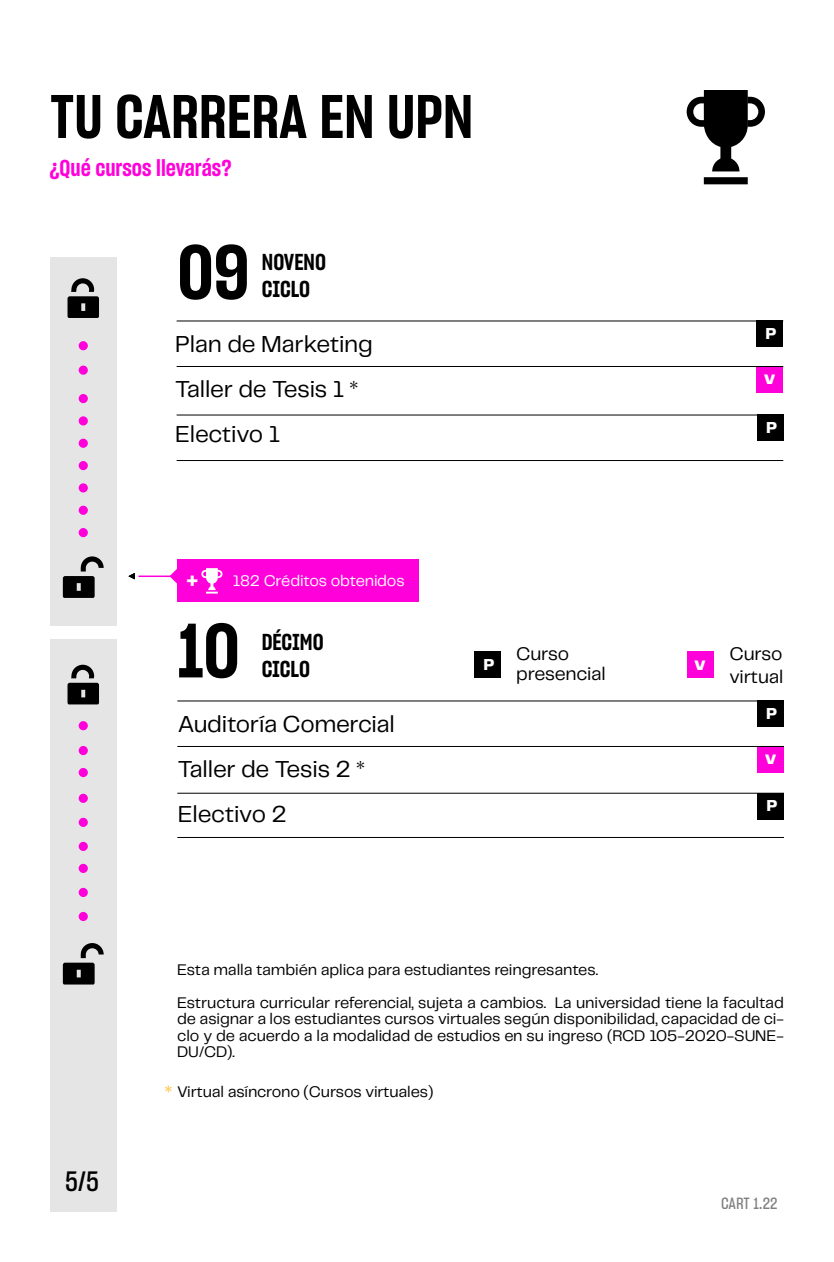
<style>
.page{position:relative;width:834px;height:1262px;background:#fff}
.page>*{position:absolute;margin:0;border:0;box-sizing:border-box;transform-origin:0 0}
.t1{font:75px "Sharp Grotesk Semi Bold 15";color:#000}
.t2{font:60px "Sharp Grotesk Semi Bold 15";color:#000}
.t3{font:27.5px "Sharp Grotesk Medium 15";color:#000}
.t4{font:24px/45px "Telegraf";letter-spacing:-.01em;color:#000}
.t5{font:800 24px "Telegraf";color:#fff}
.t6{font:22.5px/27px "Sharp Grotesk Semi Bold 15";letter-spacing:-.005em;color:#000}
.t7{font:22.5px "Sharp Grotesk Semi Bold 15";color:#ff00da}
.t8{font:19px/20px "Telegraf";letter-spacing:-.01em;color:#000}
.t9{font:800 19px "Telegraf";color:#fff}
.t10{font:800 16.5px "Telegraf";color:#fff}
.t11{font:16px/16.5px "Telegraf";letter-spacing:-.01em;color:#000}
.t12{font:16px "Telegraf";letter-spacing:-.01em;color:#fff}
.t13{font:16px "Sharp Grotesk Medium 15";color:#000}
.s1{font-size:20px;color:#ffb819}
</style>
<div class="page">
<div style="left:50px;top:257px;width:67px;height:955px;background:#e5e5e5"></div>
<svg style="left:704px;top:177px;width:44px;height:7px"></svg>
<svg style="left:687px;top:90px;width:78px;height:81px"></svg>
<div style="left:79px;top:483px;width:9px;height:10px;background:#ff00da;border-radius:50%"></div>
<div style="left:79px;top:394px;width:9px;height:9px;background:#ff00da;border-radius:50%"></div>
<div style="left:79px;top:439px;width:9px;height:9px;background:#ff00da;border-radius:50%"></div>
<div style="left:79px;top:416px;width:9px;height:9px;background:#ff00da;border-radius:50%"></div>
<div style="left:79px;top:461px;width:9px;height:9px;background:#ff00da;border-radius:50%"></div>
<div style="left:79px;top:864px;width:9px;height:9px;background:#ff00da;border-radius:50%"></div>
<div style="left:79px;top:721px;width:9px;height:9px;background:#ff00da;border-radius:50%"></div>
<div style="left:79px;top:912px;width:9px;height:9px;background:#ff00da;border-radius:50%"></div>
<div style="left:79px;top:818px;width:9px;height:9px;background:#ff00da;border-radius:50%"></div>
<div style="left:79px;top:888px;width:9px;height:9px;background:#ff00da;border-radius:50%"></div>
<div style="left:79px;top:794px;width:9px;height:9px;background:#ff00da;border-radius:50%"></div>
<div style="left:79px;top:842px;width:9px;height:9px;background:#ff00da;border-radius:50%"></div>
<div style="left:48px;top:626px;width:70px;height:13px;background:#fff"></div>
<svg style="left:68px;top:278px;width:31px;height:40px"></svg>
<svg style="left:68px;top:665px;width:31px;height:39px"></svg>
<svg style="left:63px;top:556px;width:41px;height:42px"></svg>
<svg style="left:63px;top:943px;width:41px;height:42px"></svg>
<div style="left:474px;top:651px;width:27px;height:27px;background:#000"></div>
<div style="left:687px;top:651px;width:27px;height:27px;background:#ff00da"></div>
<div style="left:756px;top:320px;width:27px;height:27px;background:#000"></div>
<div style="left:757px;top:415px;width:27px;height:26px;background:#000"></div>
<div style="left:757px;top:700px;width:27px;height:27px;background:#000"></div>
<div style="left:758px;top:793px;width:26px;height:27px;background:#000"></div>
<div style="left:756px;top:366px;width:27px;height:27px;background:#ff00da"></div>
<div style="left:757px;top:746px;width:27px;height:27px;background:#ff00da"></div>
<hr style="left:177px;top:320px;width:606px;height:1px;background:#000">
<hr style="left:177px;top:460px;width:606px;height:1px;background:#000">
<hr style="left:177px;top:837px;width:607px;height:1px;background:#000">
<hr style="left:177px;top:366px;width:606px;height:1px;background:#000">
<hr style="left:177px;top:746px;width:607px;height:1px;background:#000">
<div style="left:79px;top:506px;width:9px;height:9px;background:#ff00da;border-radius:50%"></div>
<div style="left:79px;top:528px;width:9px;height:9px;background:#ff00da;border-radius:50%"></div>
<div style="left:178px;top:560px;width:241px;height:42px;background:#ff00da"></div>
<svg style="left:201px;top:568px;width:21px;height:26px"></svg>
<svg style="left:170px;top:568px;width:8px;height:16px"></svg>
<hr style="left:138px;top:576px;width:36px;height:1px;background:#ff00da">
<svg style="left:128px;top:573px;width:7px;height:6px"></svg>
<hr style="left:177px;top:793px;width:607px;height:1px;background:#000">
<hr style="left:177px;top:415px;width:606px;height:1px;background:#000">
<hr style="left:177px;top:700px;width:607px;height:1px;background:#000">
<div style="left:79px;top:366px;width:9px;height:9px;background:#ff00da;border-radius:50%"></div>
<div style="left:79px;top:341px;width:9px;height:9px;background:#ff00da;border-radius:50%"></div>
<div style="left:79px;top:746px;width:9px;height:9px;background:#ff00da;border-radius:50%"></div>
<div style="left:79px;top:768px;width:9px;height:9px;background:#ff00da;border-radius:50%"></div>
<h2 class="t2" style="left:50px;top:75px;width:425px">TU CARRERA EN UPN</h2>
<h3 class="t7" style="left:49px;top:152px;width:184px">¿Qué cursos llevarás?</h3>
<h1 class="t1" style="left:177px;top:220px;width:74px">09</h1>
<h3 class="t6" style="left:262px;top:248px;width:66px">NOVENO<br>CICLO</h3>
<h3 class="t4" style="left:175px;top:320px;width:200px">Plan de Marketing<br>Taller de Tesis 1 *<br>Electivo 1</h3>
<h3 class="t5" style="left:185px;top:563px;width:16px">+</h3>
<p class="t12" style="left:233px;top:570px;width:173px">182 Créditos obtenidos</p>
<h1 class="t1" style="left:177px;top:598px;width:64px">10</h1>
<h3 class="t6" style="left:262px;top:628px;width:63px">DÉCIMO<br>CICLO</h3>
<h3 class="t4" style="left:178px;top:700px;width:219px">Auditoría Comercial<br>Taller de Tesis 2 *<br>Electivo 2</h3>
<p class="t10" style="left:765px;top:322px;width:12px">P</p>
<p class="t9" style="left:764px;top:365px;width:13px">v</p>
<p class="t10" style="left:766px;top:416px;width:12px">P</p>
<p class="t8" style="left:516px;top:643px;width:91px">Curso presencial</p>
<p class="t8" style="left:729px;top:642px;width:55px;line-height:22.8px">Curso virtual</p>
<p class="t10" style="left:483px;top:653px;width:12px">P</p>
<p class="t9" style="left:695px;top:650px;width:13px">v</p>
<p class="t10" style="left:766px;top:702px;width:12px">P</p>
<p class="t9" style="left:765px;top:745px;width:13px">v</p>
<p class="t10" style="left:766px;top:794px;width:12px">P</p>
<h3 class="t3" style="left:65px;top:1162px;width:36px">5/5</h3>
<p class="t11" style="left:177px;top:953px;width:608px;line-height:33px">Esta malla también aplica para estudiantes reingresantes.<br>Estructura curricular referencial, sujeta a cambios. La universidad tiene la facultad</p>
<p class="t11" style="left:177px;top:1010px;width:608px;text-align:justify">de asignar a los estudiantes cursos virtuales según disponibilidad, capacidad de ci&shy;clo y de acuerdo a la modalidad de estudios en su ingreso (RCD 105-2020-SUNE-DU/CD).</p>
<p class="t11" style="left:165px;top:1083px;width:270px"><span class="s1">*</span> Virtual asíncrono (Cursos virtuales)</p>
<p class="t13" style="left:721px;top:1192px;width:58px">CART 1.22</p>
</div>
